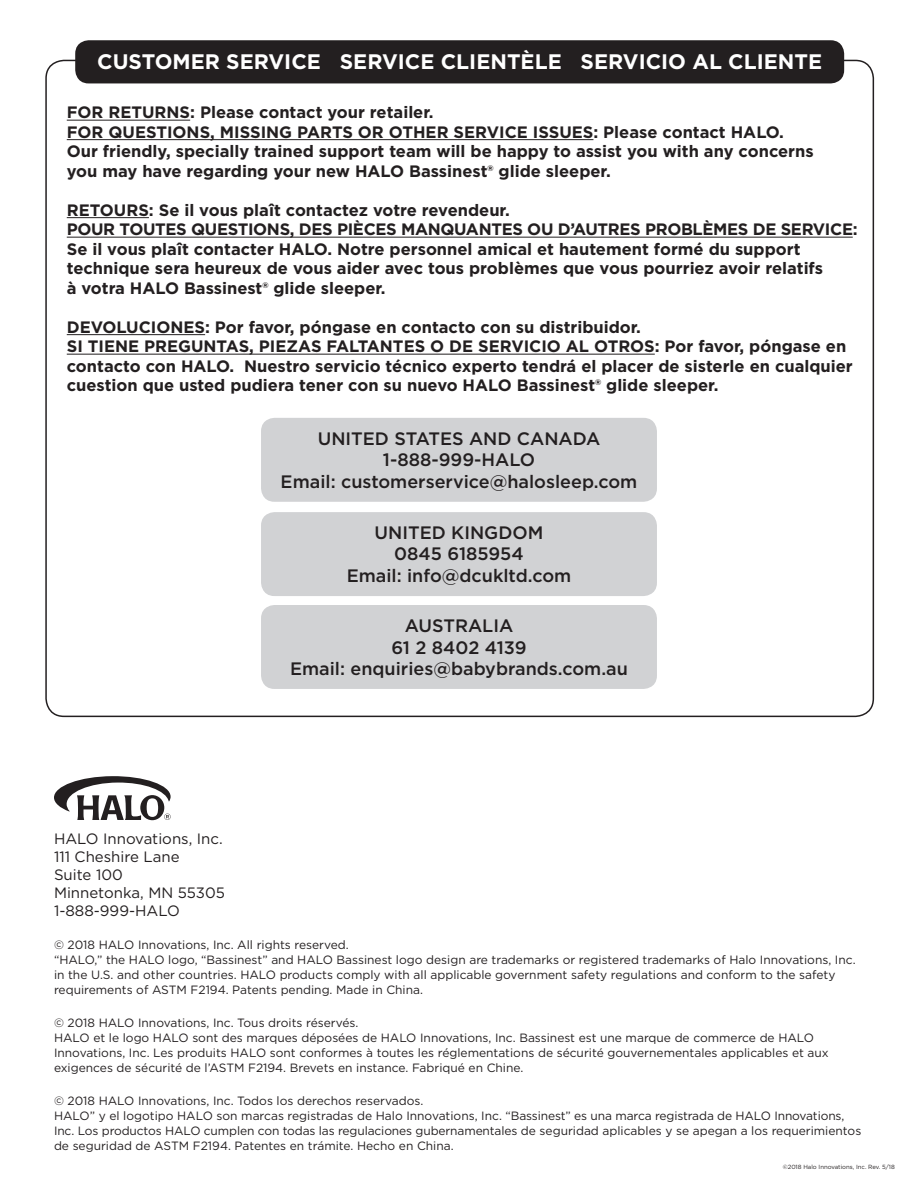
<style>
.page{position:relative;width:918px;height:1188px;background:#fff}
.page>*{position:absolute;margin:0;border:0;box-sizing:border-box;transform-origin:0 0}
.t1{font:700 21px "Gotham";color:#fff}
.t2{font:500 18px "Gotham";color:#231f20}
.t3{font:700 16.5px/19.5px "Gotham";color:#231f20}
.t4{font:15px/18px "Gotham";color:#231f20}
.t5{font:12px/15px "Gotham";color:#231f20}
.t6{font:6px "Gotham";color:#231f20}
</style>
<div class="page">
<div style="left:261px;top:418px;width:396px;height:84px;background:#d1d2d4;border-radius:14px"></div>
<div style="left:261px;top:512px;width:396px;height:84px;background:#d1d2d4;border-radius:14px"></div>
<div style="left:261px;top:605px;width:396px;height:84px;background:#d1d2d4;border-radius:14px"></div>
<svg style="left:54px;top:776px;width:117px;height:44px"></svg>
<hr style="left:67px;top:120px;width:123px;height:1px;background:#231f20">
<hr style="left:67px;top:139px;width:526px;height:1px;background:#231f20">
<hr style="left:67px;top:217px;width:82px;height:1px;background:#231f20">
<hr style="left:67px;top:237px;width:786px;height:1px;background:#231f20">
<hr style="left:67px;top:334px;width:138px;height:1px;background:#231f20">
<hr style="left:67px;top:354px;width:588px;height:1px;background:#231f20">
<div style="left:75px;top:40px;width:769px;height:43px;background:#231f20;border-radius:14px"></div>
<p class="t1" style="left:97px;top:48px;width:727px">CUSTOMER SERVICE SERVICE CLIENTÈLE SERVICIO AL CLIENTE</p>
<p class="t3" style="left:67px;top:103px;width:368px">FOR RETURNS: Please contact your retailer.</p>
<p class="t3" style="left:67px;top:122px;width:748px">FOR QUESTIONS, MISSING PARTS OR OTHER SERVICE ISSUES: Please contact HALO.<br>Our friendly, specially trained support team will be happy to assist you with any concerns you may have regarding your new HALO Bassinest® glide sleeper.</p>
<p class="t3" style="left:67px;top:200px;width:444px">RETOURS: Se il vous plaît contactez votre revendeur.</p>
<p class="t3" style="left:67px;top:220px;width:792px">POUR TOUTES QUESTIONS, DES PIÈCES MANQUANTES OU D’AUTRES PROBLÈMES DE SERVICE:<br>Se il vous plaît contacter HALO. Notre personnel amical et hautement formé du support technique sera heureux de vous aider avec tous problèmes que vous pourriez avoir relatifs<br>à votra HALO Bassinest® glide sleeper.</p>
<p class="t3" style="left:67px;top:317px;width:576px">DEVOLUCIONES: Por favor, póngase en contacto con su distribuidor.</p>
<p class="t3" style="left:67px;top:337px;width:788px">SI TIENE PREGUNTAS, PIEZAS FALTANTES O DE SERVICIO AL OTROS: Por favor, póngase en contacto con HALO. Nuestro servicio técnico experto tendrá el placer de sisterle en cualquier cuestion que usted pudiera tener con su nuevo HALO Bassinest® glide sleeper.</p>
<p class="t2" style="left:318px;top:426px;width:284px">UNITED STATES AND CANADA</p>
<p class="t2" style="left:383px;top:448px;width:154px">1-888-999-HALO</p>
<p class="t2" style="left:281px;top:470px;width:358px">Email: customerservice@halosleep.com</p>
<p class="t2" style="left:375px;top:521px;width:170px">UNITED KINGDOM</p>
<p class="t2" style="left:394px;top:542px;width:131px">0845 6185954</p>
<p class="t2" style="left:347px;top:564px;width:226px">Email: info@dcukltd.com</p>
<p class="t2" style="left:405px;top:614px;width:110px">AUSTRALIA</p>
<p class="t2" style="left:391px;top:635px;width:137px">61 2 8402 4139</p>
<p class="t2" style="left:290px;top:657px;width:339px">Email: enquiries@babybrands.com.au</p>
<p class="t4" style="left:54px;top:830px;width:170px">HALO Innovations, Inc.</p>
<p class="t4" style="left:54px;top:848px;width:127px">111 Cheshire Lane</p>
<p class="t4" style="left:54px;top:866px;width:173px">Suite 100<br>Minnetonka, MN 55305</p>
<p class="t4" style="left:54px;top:902px;width:127px">1-888-999-HALO</p>
<p class="t5" style="left:54px;top:937px;width:296px">© 2018 HALO Innovations, Inc. All rights reserved.</p>
<p class="t5" style="left:54px;top:952px;width:803px">“HALO,” the HALO logo, “Bassinest” and HALO Bassinest logo design are trademarks or registered trademarks of Halo Innovations, Inc. in the U.S. and other countries. HALO products comply with all applicable government safety regulations and conform to the safety requirements of ASTM F2194. Patents pending. Made in China.</p>
<p class="t5" style="left:54px;top:1015px;width:306px">© 2018 HALO Innovations, Inc. Tous droits réservés.</p>
<p class="t5" style="left:54px;top:1030px;width:776px">HALO et le logo HALO sont des marques déposées de HALO Innovations, Inc. Bassinest est une marque de commerce de HALO<br>Innovations, Inc. Les produits HALO sont conformes à toutes les réglementations de sécurité gouvernementales applicables et aux exigences de sécurité de l’ASTM F2194. Brevets en instance. Fabriqué en Chine.</p>
<p class="t5" style="left:54px;top:1093px;width:371px">© 2018 HALO Innovations, Inc. Todos los derechos reservados.</p>
<p class="t5" style="left:54px;top:1108px;width:809px">HALO” y el logotipo HALO son marcas registradas de Halo Innovations, Inc. “Bassinest” es una marca registrada de HALO Innovations,<br>Inc. Los productos HALO cumplen con todas las regulaciones gubernamentales de seguridad aplicables y se apegan a los requerimientos de seguridad de ASTM F2194. Patentes en trámite. Hecho en China.</p>
<p class="t6" style="left:783px;top:1163px;width:114px">©2018 Halo Innovations, Inc. Rev. 5/18</p>
</div>
